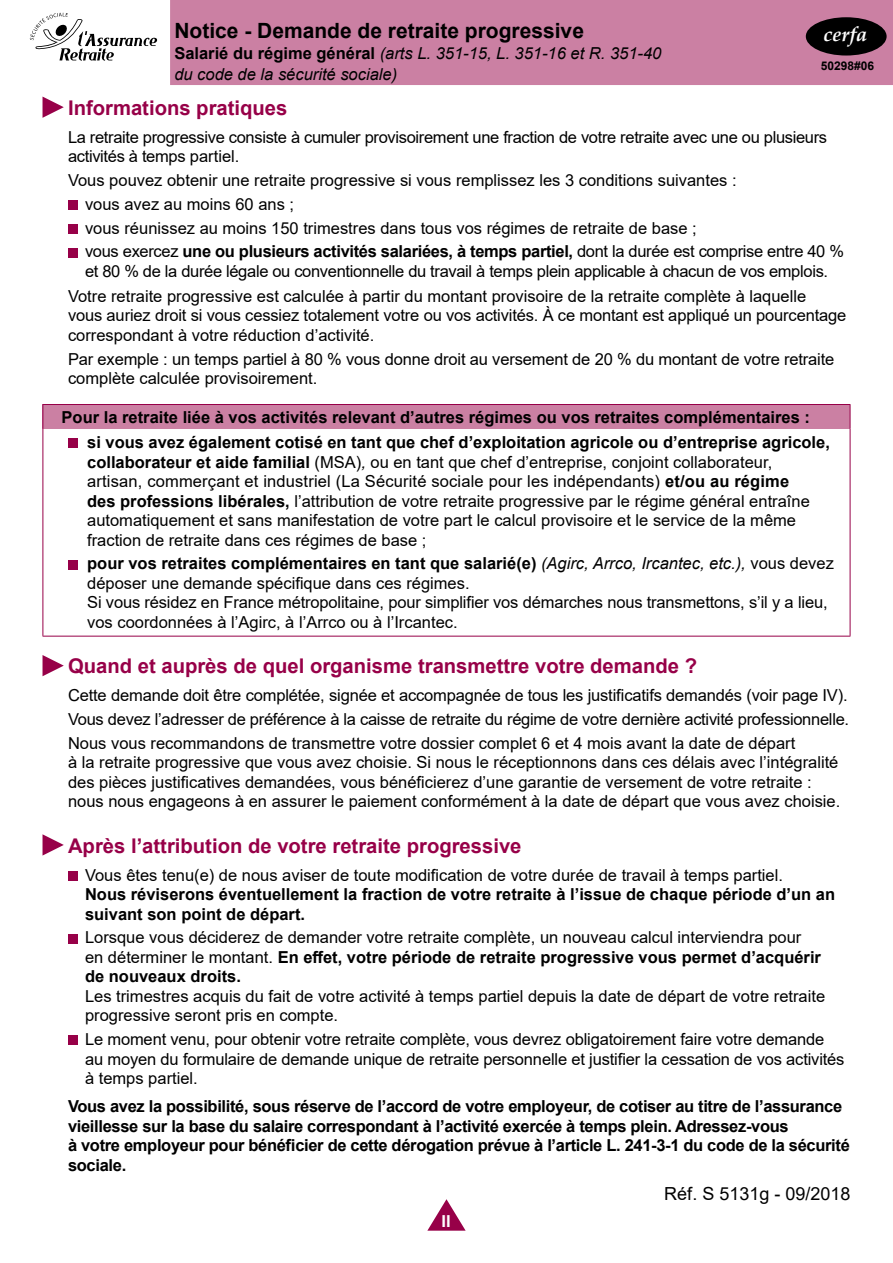
<style>
.page{position:relative;width:893px;height:1263px;background:#fff}
.page>*{position:absolute;margin:0;border:0;box-sizing:border-box;transform-origin:0 0}
.t1{font:700 21px "Arial";color:#000}
.titre_1__GrosTriangl{font:700 20.25px "Arial";color:#970048}
.t2{font:italic 700 20.25px "Palatino Linotype";color:#fff}
.t3{font:18px "Arial";color:#000}
.TexteCourant{font:16.5px/19.5px "Arial";color:#000}
.Puce-1__CarreJaune{font:16.5px/19.5px "Arial";color:#000}
.TexteCourant-2{font:16.5px/19.5px "Arial";letter-spacing:-.02em;color:#000}
.TexteCourant-3{font:700 16.5px/19.5px "Arial";letter-spacing:-.02em;color:#000}
.TexteCourant-4{font:700 16.5px/19.5px "Arial";color:#000}
.TexteEncadre_LigneDe{font:700 16.5px "Arial";color:#000}
.t4{font:italic 16.5px/21px "Arial";color:#000}
.t5{font:700 16.5px "Arial";color:#fff}
.t6{font:700 12px "Arial";color:#000}
.s1{font-weight:700;font-style:normal}
.s2{font-weight:700}
.s3{font-style:italic}
.s4{font-weight:400}
</style>
<div class="page">
<svg style="left:30px;top:13px;width:127px;height:48px"></svg>
<svg style="left:427px;top:1199px;width:39px;height:32px"></svg>
<div style="left:170px;top:0;width:723px;height:85px;background:#cb80a3"></div>
<div style="left:806px;top:17px;width:81px;height:39px;background:#000;border-radius:50%"></div>
<svg style="left:43px;top:97px;width:21px;height:21px"></svg>
<div style="left:68px;top:200px;width:9px;height:10px;background:#970048"></div>
<div style="left:68px;top:224px;width:9px;height:10px;background:#970048"></div>
<div style="left:68px;top:248px;width:9px;height:9px;background:#970048"></div>
<div style="left:43px;top:404px;width:807px;height:24px;background:#cb80a3"></div>
<hr style="left:43px;top:428px;width:1px;height:208px;background:#970048">
<hr style="left:850px;top:428px;width:1px;height:208px;background:#970048">
<hr style="left:43px;top:636px;width:807px;height:1px;background:#970048">
<hr style="left:43px;top:404px;width:807px;height:1px;background:#970048">
<svg style="left:43px;top:405px;width:1px;height:23px"></svg>
<svg style="left:850px;top:405px;width:1px;height:23px"></svg>
<div style="left:68px;top:439px;width:9px;height:9px;background:#970048"></div>
<div style="left:68px;top:560px;width:9px;height:9px;background:#970048"></div>
<svg style="left:43px;top:655px;width:21px;height:21px"></svg>
<svg style="left:43px;top:834px;width:21px;height:21px"></svg>
<div style="left:68px;top:871px;width:9px;height:9px;background:#970048"></div>
<div style="left:68px;top:934px;width:9px;height:9px;background:#970048"></div>
<div style="left:68px;top:1036px;width:9px;height:9px;background:#970048"></div>
<p class="t1" style="left:174px;top:15px;width:411px">Notice - Demande de retraite progressive</p>
<p class="t4" style="left:174px;top:43px;width:488px"><span class="s1">Salarié du régime général</span> (arts L. 351-15, L. 351-16 et R. 351-40 du code de la sécurité sociale)</p>
<p class="t2" style="left:824px;top:20px;width:45px">cerfa</p>
<p class="t6" style="left:821px;top:57px;width:55px">50298#06</p>
<p class="titre_1__GrosTriangl" style="left:68px;top:93px;width:221px">Informations pratiques</p>
<p class="TexteCourant-2" style="left:68px;top:127px;width:761px">La retraite progressive consiste à cumuler provisoirement une fraction de votre retraite avec une ou plusieurs activités à temps partiel.</p>
<p class="TexteCourant" style="left:68px;top:170px;width:670px">Vous pouvez obtenir une retraite progressive si vous remplissez les 3 conditions suivantes :</p>
<p class="TexteCourant" style="left:85px;top:194px;width:211px">vous avez au moins 60 ans ;</p>
<p class="TexteCourant" style="left:85px;top:218px;width:613px">vous réunissez au moins 150 trimestres dans tous vos régimes de retraite de base ;</p>
<p class="TexteCourant-2" style="left:85px;top:242px;width:760px">vous exercez <span class="s2">une ou plusieurs activités salariées, à temps partiel,</span> dont la durée est comprise entre 40 % et 80 % de la durée légale ou conventionnelle du travail à temps plein applicable à chacun de vos emplois.</p>
<p class="TexteCourant" style="left:68px;top:286px;width:780px">Votre retraite progressive est calculée à partir du montant provisoire de la retraite complète à laquelle<br>vous auriez droit si vous cessiez totalement votre ou vos activités. À ce montant est appliqué un pourcentage correspondant à votre réduction d’activité.</p>
<p class="TexteCourant" style="left:68px;top:349px;width:768px">Par exemple : un temps partiel à 80 % vous donne droit au versement de 20 % du montant de votre retraite complète calculée provisoirement.</p>
<p class="TexteEncadre_LigneDe" style="left:62px;top:405px;width:750px">Pour la retraite liée à vos activités relevant d’autres régimes ou vos retraites complémentaires :</p>
<p class="Puce-1__CarreJaune" style="left:87px;top:432px;width:744px"><span class="s2">si vous avez également cotisé en tant que chef d’exploitation agricole ou d’entreprise agricole, collaborateur et aide familial</span> (MSA)<span class="s3">,</span> ou en tant que chef d’entreprise, conjoint collaborateur, artisan, commerçant et industriel (La Sécurité sociale pour les indépendants) <span class="s2">et/ou au régime<br>des professions libérales,</span> l’attribution de votre retraite progressive par le régime général entraîne automatiquement et sans manifestation de votre part le calcul provisoire et le service de la même fraction de retraite dans ces régimes de base ;</p>
<p class="Puce-1__CarreJaune" style="left:87px;top:554px;width:748px"><span class="s2">pour vos retraites complémentaires en tant que salarié(e)</span> <span class="s3">(Agirc, Arrco, Ircantec, etc.),</span> vous devez déposer une demande spécifique dans ces régimes.</p>
<p class="Puce-1__CarreJaune" style="left:87px;top:593px;width:742px">Si vous résidez en France métropolitaine, pour simplifier vos démarches nous transmettons, s’il y a lieu, vos coordonnées à l’Agirc, à l’Arrco ou à l’Ircantec.</p>
<p class="titre_1__GrosTriangl" style="left:68px;top:652px;width:631px">Quand et auprès de quel organisme transmettre votre demande ?</p>
<p class="TexteCourant" style="left:68px;top:686px;width:781px">Cette demande doit être complétée, signée et accompagnée de tous les justificatifs demandés (voir page IV).</p>
<p class="TexteCourant" style="left:68px;top:709px;width:783px">Vous devez l’adresser de préférence à la caisse de retraite du régime de votre dernière activité professionnelle.</p>
<p class="TexteCourant" style="left:68px;top:733px;width:774px">Nous vous recommandons de transmettre votre dossier complet 6 et 4 mois avant la date de départ<br>à la retraite progressive que vous avez choisie. Si nous le réceptionnons dans ces délais avec l’intégralité des pièces justificatives demandées, vous bénéficierez d’une garantie de versement de votre retraite : nous nous engageons à en assurer le paiement conformément à la date de départ que vous avez choisie.</p>
<p class="titre_1__GrosTriangl" style="left:68px;top:831px;width:455px">Après l’attribution de votre retraite progressive</p>
<p class="TexteCourant-4" style="left:85px;top:865px;width:752px"><span class="s4">Vous êtes tenu(e) de nous aviser de toute modification de votre durée de travail à temps partiel.<br></span>Nous réviserons éventuellement la fraction de votre retraite à l’issue de chaque période d’un an suivant son point de départ.</p>
<p class="TexteCourant" style="left:85px;top:928px;width:737px">Lorsque vous déciderez de demander votre retraite complète, un nouveau calcul interviendra pour en déterminer le montant. <span class="s2">En effet, votre période de retraite progressive vous permet d’acquérir de nouveaux droits.</span></p>
<p class="TexteCourant" style="left:85px;top:986px;width:742px">Les trimestres acquis du fait de votre activité à temps partiel depuis la date de départ de votre retraite progressive seront pris en compte.</p>
<p class="TexteCourant" style="left:85px;top:1029px;width:761px">Le moment venu, pour obtenir votre retraite complète, vous devrez obligatoirement faire votre demande au moyen du formulaire de demande unique de retraite personnelle et justifier la cessation de vos activités à temps partiel.</p>
<p class="TexteCourant-3" style="left:68px;top:1097px;width:783px">Vous avez la possibilité, sous réserve de l’accord de votre employeur, de cotiser au titre de l’assurance vieillesse sur la base du salaire correspondant à l’activité exercée à temps plein. Adressez-vous<br>à votre employeur pour bénéficier de cette dérogation prévue à l’article L. 241-3-1 du code de la sécurité sociale.</p>
<p class="t5" style="left:441px;top:1209px;width:11px">II</p>
<p class="t3" style="left:664px;top:1181px;width:188px">Réf. S 5131g - 09/2018</p>
</div>
